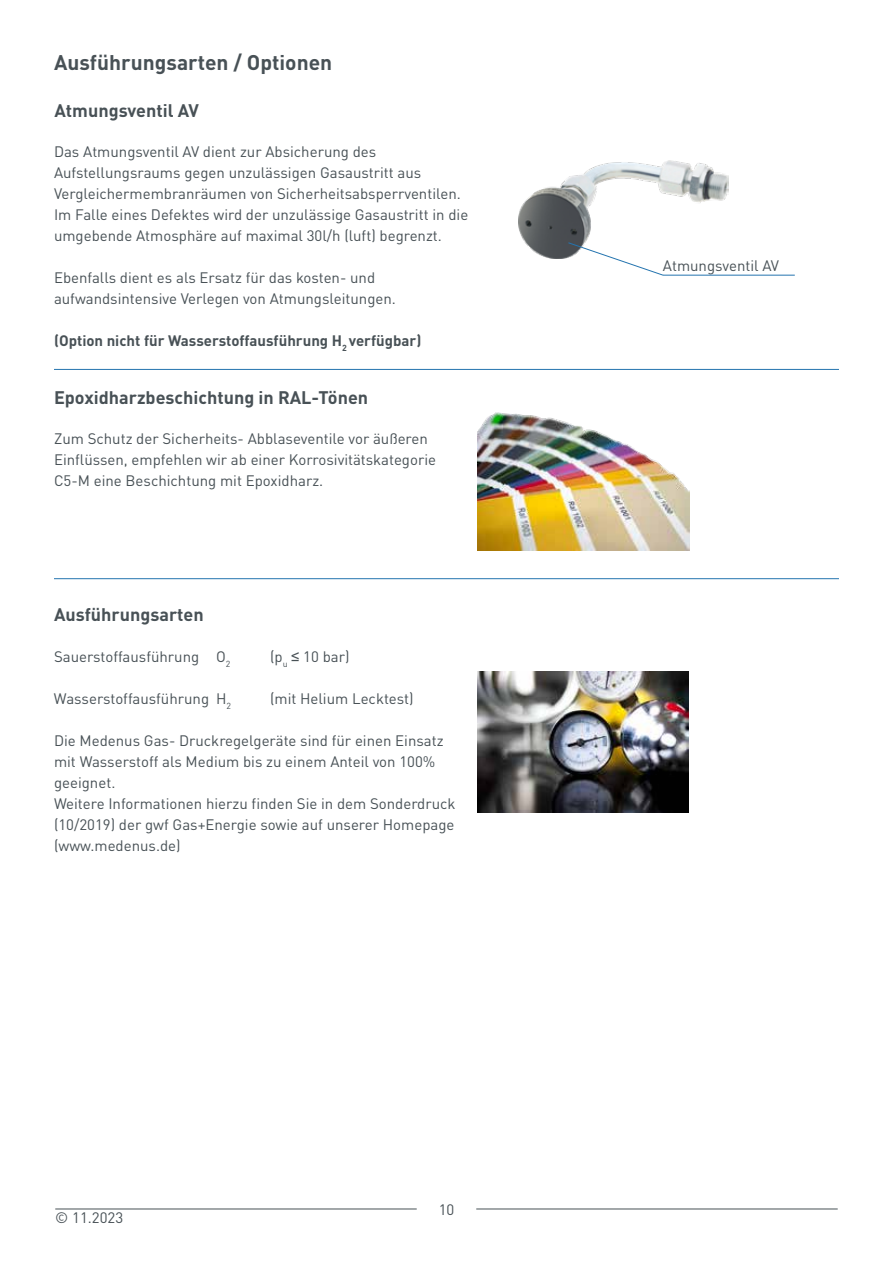
<style>
.page{position:relative;width:893px;height:1263px;background:#fff}
.page>*{position:absolute;margin:0;border:0;box-sizing:border-box;transform-origin:0 0}
.t1{font:700 21px "DIN Pro";color:#485156}
.t2{font:700 18px "DIN Pro";color:#485156}
.t3{font:15px/21px "DIN Pro";color:#485156}
.t4{font:700 15px "DIN Pro";color:#485156}
.s1{font-family:"Arial"}
</style>
<div class="page">
<hr style="left:55px;top:1209px;width:362px;height:1px;background:#485156">
<hr style="left:476px;top:1209px;width:362px;height:1px;background:#485156">
<img style="left:478px;top:413px;width:212px;height:138px">
<img style="left:477px;top:671px;width:211px;height:142px">
<hr style="left:54px;top:369px;width:785px;height:1px;background:#2474af">
<img style="left:519px;top:160px;width:209px;height:99px">
<svg style="left:567px;top:242px;width:97px;height:34px"></svg>
<hr style="left:663px;top:275px;width:132px;height:1px;background:#2474af">
<hr style="left:54px;top:578px;width:785px;height:1px;background:#2474af">
<h1 class="t1" style="left:54px;top:45px;width:280px">Ausführungsarten / Optionen</h1>
<p class="t2" style="left:54px;top:96px;width:146px">Atmungsventil AV</p>
<p class="t3" style="left:54px;top:139px;width:416px">Das Atmungsventil AV dient zur Absicherung des Aufstellungsraums gegen unzulässigen Gasaustritt aus Vergleichermembranräumen von Sicherheitsabsperrventilen.<br>Im Falle eines Defektes wird der unzulässige Gasaustritt in die umgebende Atmosphäre auf maximal 30l/h (luft) begrenzt.</p>
<p class="t3" style="left:54px;top:265px;width:343px">Ebenfalls dient es als Ersatz für das kosten- und aufwandsintensive Verlegen von Atmungsleitungen.</p>
<p class="t4" style="left:54px;top:328px;width:369px">(Option nicht für Wasserstoffausführung H<sub>2</sub> verfügbar)</p>
<p class="t2" style="left:54px;top:382px;width:316px">Epoxidharzbeschichtung in RAL-Tönen</p>
<p class="t3" style="left:54px;top:426px;width:384px">Zum Schutz der Sicherheits- Abblaseventile vor äußeren<br>Einflüssen, empfehlen wir ab einer Korrosivitätskategorie<br>C5-M eine Beschichtung mit Epoxidharz.</p>
<p class="t2" style="left:54px;top:600px;width:151px">Ausführungsarten</p>
<p class="t3" style="left:54px;top:644px;width:178px">Sauerstoffausführung O<sub>2</sub></p>
<p class="t3" style="left:270px;top:644px;width:81px">(p<sub>u</sub> <span class="s1">≤</span> 10 bar)</p>
<p class="t3" style="left:54px;top:686px;width:179px">Wasserstoffausführung H<sub>2</sub></p>
<p class="t3" style="left:270px;top:686px;width:145px">(mit Helium Lecktest)</p>
<p class="t3" style="left:54px;top:728px;width:403px">Die Medenus Gas- Druckregelgeräte sind für einen Einsatz mit Wasserstoff als Medium bis zu einem Anteil von 100% geeignet.<br>Weitere Informationen hierzu finden Sie in dem Sonderdruck (10/2019) der gwf Gas+Energie sowie auf unserer Homepage (www.medenus.de)</p>
<p class="t3" style="left:55px;top:1206px;width:69px">© 11.2023</p>
<p class="t3" style="left:439px;top:1197px;width:17px">10</p>
<p class="t3" style="left:663px;top:254px;width:118px">Atmungsventil AV</p>
</div>
